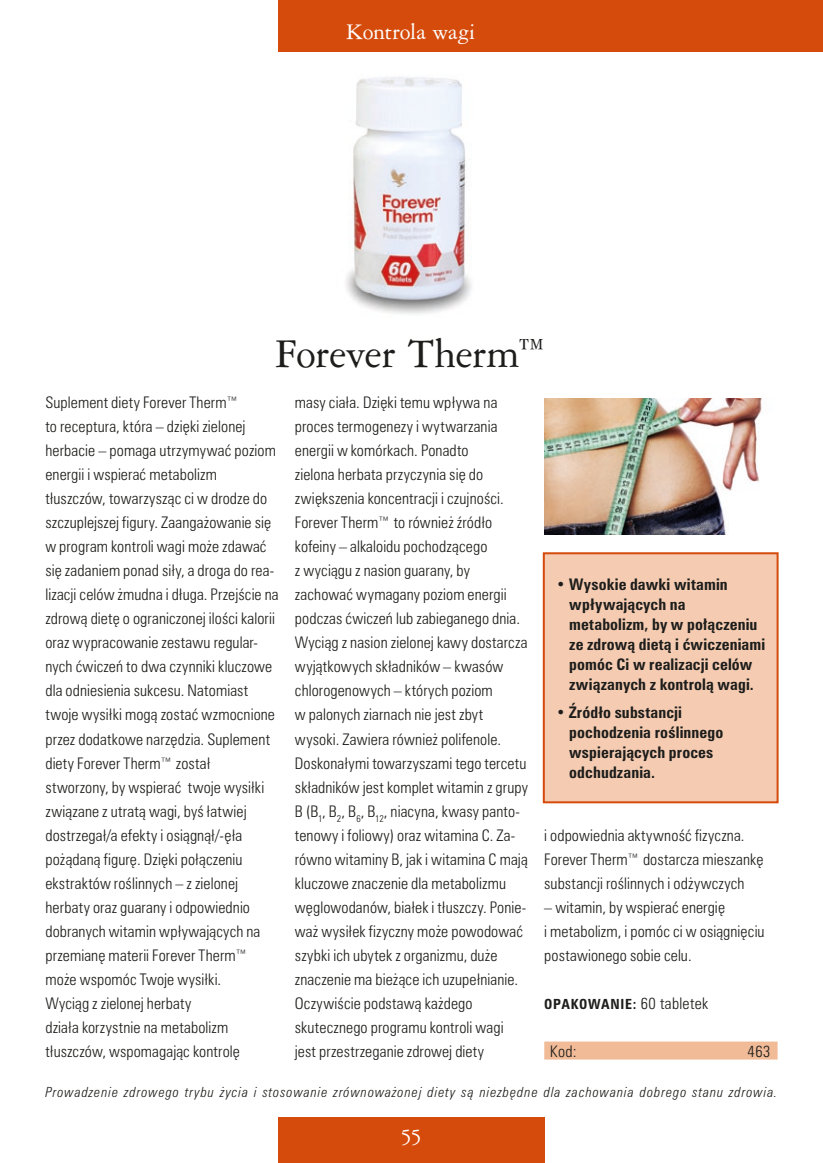
<style>
.page{position:relative;width:823px;height:1163px;background:#fff}
.page>*{position:absolute;margin:0;border:0;box-sizing:border-box;transform-origin:0 0}
.t1{font:44px "American Garamond PL";letter-spacing:-.02em;color:#1d1d1b}
.t2{font:24px "American Garamond PL";letter-spacing:-.015em;color:#fff}
.t3{font:300 condensed 16px/24px "Zurich PL";letter-spacing:.005em;color:#1d1d1b}
.t4{font:700 condensed 16px/20px "Zurich PL";letter-spacing:.01em;color:#1d1d1b}
.t5{font:italic 300 condensed 14px "Zurich PL";letter-spacing:.065em;color:#1d1d1b}
.t6{font:700 condensed 14px "Zurich PL";letter-spacing:.05em;color:#1d1d1b}
.s1{font-size:40px}
.s2{font-weight:300;font-size:16px}
</style>
<div class="page">
<div style="left:278px;top:1117px;width:266px;height:45px;background:#d54b0b"></div>
<div style="left:278px;top:0;width:544px;height:51px;background:#d54b0b"></div>
<img style="left:346px;top:77px;width:126px;height:237px">
<img style="left:544px;top:398px;width:218px;height:136px">
<div style="left:544px;top:1041px;width:233px;height:18px;background:#f1bb98"></div>
<div style="left:543px;top:553px;width:234px;height:249px;background:#f5ccb2"></div>
<div style="left:542px;top:552px;width:236px;height:251px;border:2px solid #d54b0b"></div>
<h2 class="t2" style="left:345px;top:18px;width:130px">Kontrola wagi</h2>
<h1 class="t1" style="left:275px;top:328px;width:274px">Forever Therm<span class="s1">™</span></h1>
<p class="t3" style="left:45px;top:390px;width:235px">Suplement diety Forever Therm™<br>to receptura, która – dzi´ki zielonej herbacie – pomaga utrzymywaç poziom energii i wspieraç metabolizm tłuszczów, towarzyszàc ci w drodze do szczuplejszej figury. Zaanga˝owanie si´ w program kontroli wagi mo˝e zdawaç si´ zadaniem ponad siły, a droga do rea&shy;lizacji celów ˝mudna i długa. PrzejÊcie na zdrowà diet´ o ograniczonej iloÊci kalorii oraz wypracowanie zestawu regular&shy;nych çwiczeƒ to dwa czynniki kluczowe dla odniesienia sukcesu. Natomiast twoje wysiłki mogà zostaç wzmocnione przez dodatkowe narz´dzia. Suplement diety Forever Therm™ został<br>stworzony, by wspieraç twoje wysiłki zwiàzane z utratà wagi, byÊ łatwiej dostrzegał/a efekty i osiàgnàł/-´ła po˝àdanà figur´. Dzi´ki połàczeniu ekstraktów roÊlinnych – z zielonej herbaty oraz guarany i odpowiednio dobranych witamin wpływajàcych na przemian´ materii Forever Therm™ mo˝e wspomóc Twoje wysiłki.<br>Wyciàg z zielonej herbaty<br>działa korzystnie na metabolizm tłuszczów, wspomagajàc kontrol´</p>
<p class="t3" style="left:294px;top:390px;width:234px">masy ciała. Dzi´ki temu wpływa na proces termogenezy i wytwarzania energii w komórkach. Ponadto<br>zielona herbata przyczynia si´ do zwi´kszenia koncentracji i czujnoÊci.<br>Forever Therm™ to równie˝ êródło kofeiny – alkaloidu pochodzàcego<br>z wyciàgu z nasion guarany, by zachowaç wymagany poziom energii podczas çwiczeƒ lub zabieganego dnia.<br>Wyciàg z nasion zielonej kawy dostarcza wyjàtkowych składników – kwasów chlorogenowych – których poziom<br>w palonych ziarnach nie jest zbyt wysoki. Zawiera równie˝ polifenole.<br>Doskonałymi towarzyszami tego tercetu składników jest komplet witamin z grupy B (B<sub>1</sub>, B<sub>2</sub>, B<sub>6</sub>, B<sub>12</sub>, niacyna, kwasy panto&shy;tenowy i foliowy) oraz witamina C. Za&shy;równo witaminy B, jak i witamina C majà kluczowe znaczenie dla metabolizmu w´glowodanów, białek i tłuszczy. Ponie&shy;wa˝ wysiłek fizyczny mo˝e powodowaç szybki ich ubytek z organizmu, du˝e znaczenie ma bie˝àce ich uzupełnianie.<br>OczywiÊcie podstawà ka˝dego skutecznego programu kontroli wagi jest przestrzeganie zdrowej diety</p>
<p class="t4" style="left:569px;top:573px;width:197px;text-indent:-13px">• Wysokie dawki witamin wpływajàcych na metabolizm, by w po∏àczeniu ze zdrowà dietà i çwiczeniami pomóc Ci w realizacji celów zwiàzanych z kontrolà wagi.</p>
<p class="t4" style="left:569px;top:702px;width:155px;text-indent:-13px">• èródło substancji pochodzenia roÊlinnego wspierajàcych proces odchudzania.</p>
<p class="t3" style="left:544px;top:822px;width:220px">i odpowiednia aktywnoÊç fizyczna.<br>Forever Therm™ dostarcza mieszank´ substancji roÊlinnych i od˝ywczych</p>
<p class="t3" style="left:544px;top:894px;width:222px">– witamin, by wspieraç energi´<br>i metabolizm, i pomóc ci w osiàgni´ciu postawionego sobie celu.</p>
<p class="t6" style="left:544px;top:995px;width:165px">OPAKOWANIE: <span class="s2">60 tabletek</span></p>
<p class="t3" style="left:549px;top:1038px;width:28px">Kod:</p>
<p class="t3" style="left:747px;top:1038px;width:24px">463</p>
<p class="t5" style="left:45px;top:1083px;width:733px">Prowadzenie zdrowego trybu ˝ycia i stosowanie zrównowa˝onej diety sà niezb´dne dla zachowania dobrego stanu zdrowia.</p>
<h2 class="t2" style="left:400px;top:1121px;width:23px">55</h2>
</div>
